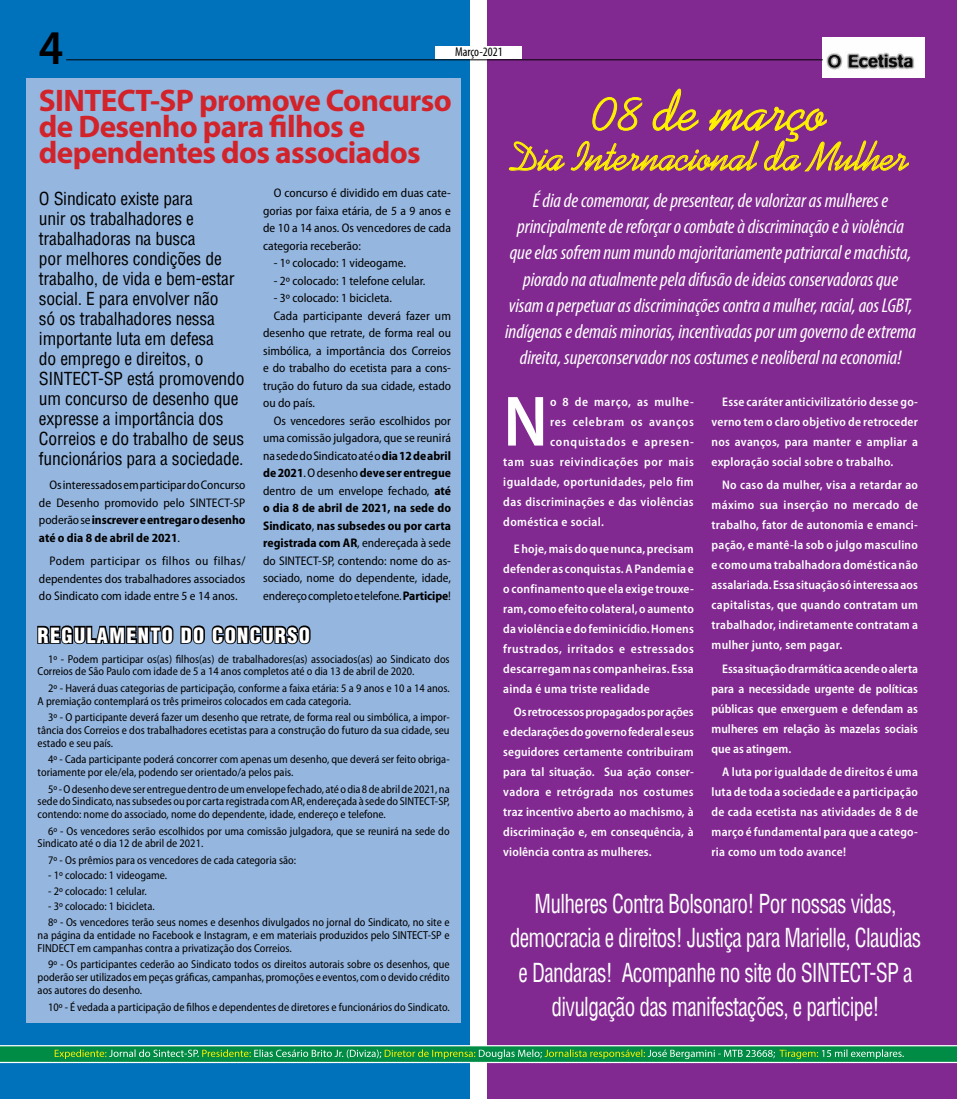
<style>
.page{position:relative;width:957px;height:1099px;background:#fff}
.page>*{position:absolute;margin:0;border:0;box-sizing:border-box;transform-origin:0 0}
.t1{font:600 semi-condensed 71.88px "Myriad Pro";color:#fff}
.t2{font:56.25px "Kaufmann BT";color:#fff200}
.t3{font:600 48.62px "Myriad Pro";color:#000;scale:.94 1}
.t4{font:40px "Kaufmann BT";color:#fff200}
.t5{font:700 31.25px/26.2px "Myriad Pro";letter-spacing:-.02em;color:#d2232a}
.t6{font:25.5px/34.5px "Switzerland Condensed";letter-spacing:-.03em;color:#fff;text-align:center;scale:.83 1}
.t7{font:20.5px "Switzerland Cond Black";letter-spacing:.07em;color:#fff}
.t8{font:italic condensed 20px/26.2px "Myriad Pro";letter-spacing:-.005em;color:#fff;text-align:center}
.t9{font:17.5px/20px "Switzerland Condensed";letter-spacing:-.01em;color:#000}
.t10{font:condensed 12.88px "Myriad Pro";color:#000}
.t11{font:600 semi-condensed 12.5px/20px "Myriad Pro";letter-spacing:.02em;color:#fff;text-align:justify}
.t12{font:semi-condensed 12.5px/17.5px "Myriad Pro";color:#000;text-align:justify}
.t13{font:700 semi-condensed 12.5px "Myriad Pro";color:#000}
.t14{font:600 semi-condensed 12.5px "Myriad Pro";letter-spacing:.06em;color:#fff}
.t15{font:600 semi-condensed 12.5px "Myriad Pro";letter-spacing:.045em;color:#fff}
.t16{font:600 semi-condensed 12.5px "Myriad Pro";letter-spacing:.05em;color:#fff}
.t17{font:semi-condensed 11.5px/12.8px "Myriad Pro";color:#000}
.s1{font-weight:700}
.s2{font-weight:400}
</style>
<div class="page">
<div style="left:0;top:0;width:469px;height:1098px;background:#0072bc"></div>
<div style="left:27px;top:78px;width:434px;height:944px;background:#95b6df"></div>
<div style="left:487px;top:0;width:470px;height:1098px;background:#812990"></div>
<img style="left:823px;top:37px;width:101px;height:41px">
<div style="left:435px;top:46px;width:87px;height:13px;background:#fff"></div>
<hr style="left:66px;top:59px;width:757px;height:1px;background:#000">
<svg style="left:0;top:1045px;width:957px;height:18px;background:#3ba565"></svg>
<svg style="left:37px;top:625px;width:274px;height:20px"></svg>
<svg style="left:509px;top:88px;width:400px;height:84px"></svg>
<h3 class="t3" style="left:39px;top:17px;width:28px">4</h3>
<p class="t10" style="left:455px;top:44px;width:49px">Março-2021</p>
<h3 class="t5" style="left:39px;top:86px;width:414px">SINTECT-SP promove Concurso de Desenho para filhos e dependentes dos associados</h3>
<p class="t9" style="left:39px;top:188px;width:207px">O Sindicato existe para<br>unir os trabalhadores e trabalhadoras na busca<br>por melhores condições de trabalho, de vida e bem-estar social. E para envolver não<br>só os trabalhadores nessa importante luta em defesa<br>do emprego e direitos, o<br>SINTECT-SP está promovendo um concurso de desenho que expresse a importância dos<br>Correios e do trabalho de seus funcionários para a sociedade.</p>
<p class="t12" style="left:39px;top:476px;width:208px;text-indent:11px">Os interessados em participar do Concurso de Desenho promovido pelo SINTECT-SP poderão se <span class="s1">inscrever e entregar o desenho até o dia 8 de abril de 2021</span>.</p>
<p class="t12" style="left:39px;top:552px;width:208px;text-indent:11px">Podem participar os filhos ou filhas/ dependentes dos trabalhadores associados do Sindicato com idade entre 5 e 14 anos.</p>
<p class="t12" style="left:263px;top:185px;width:189px;text-indent:11px">O concurso é dividido em duas cate&shy;gorias por faixa etária, de 5 a 9 anos e de 10 a 14 anos. Os vencedores de cada categoria receberão:</p>
<p class="t12" style="left:274px;top:255px;width:134px">- 1º colocado: 1 videogame.</p>
<p class="t12" style="left:274px;top:272px;width:153px">- 2º colocado: 1 telefone celular.</p>
<p class="t12" style="left:274px;top:290px;width:120px">- 3º colocado: 1 bicicleta.</p>
<p class="t12" style="left:274px;top:307px;width:179px">Cada participante deverá fazer um</p>
<p class="t12" style="left:263px;top:325px;width:189px">desenho que retrate, de forma real ou</p>
<p class="t12" style="left:263px;top:342px;width:189px">simbólica, a importância dos Correios</p>
<p class="t12" style="left:263px;top:360px;width:189px">e do trabalho do ecetista para a cons-</p>
<p class="t12" style="left:263px;top:377px;width:189px">trução do futuro da sua cidade, estado</p>
<p class="t12" style="left:263px;top:395px;width:53px">ou do país.</p>
<p class="t12" style="left:274px;top:412px;width:179px">Os vencedores serão escolhidos por</p>
<p class="t12" style="left:263px;top:430px;width:189px">uma comissão julgadora, que se reunirá</p>
<p class="t12" style="left:263px;top:447px;width:189px">na sede do Sindicato até o <span class="s1">dia 12 de abril</span></p>
<p class="t13" style="left:263px;top:466px;width:189px">de 2021<span class="s2">. O desenho</span> deve ser entregue</p>
<p class="t12" style="left:263px;top:482px;width:189px">dentro de um envelope fechado, <span class="s1">até</span></p>
<p class="t13" style="left:263px;top:501px;width:189px">o dia 8 de abril de 2021, na sede do</p>
<p class="t13" style="left:263px;top:518px;width:189px">Sindicato<span class="s2">,</span> nas subsedes ou por carta</p>
<p class="t12" style="left:263px;top:535px;width:189px"><span class="s1">registrada com AR</span>, endereçada à sede</p>
<p class="t12" style="left:263px;top:552px;width:189px">do SINTECT-SP, contendo: nome do as-</p>
<p class="t12" style="left:263px;top:570px;width:189px">sociado, nome do dependente, idade,</p>
<p class="t12" style="left:263px;top:587px;width:189px">endereço completo e telefone. <span class="s1">Participe</span>!</p>
<h3 class="t7" style="left:38px;top:622px;width:274px">REGULAMENTO DO CONCURSO</h3>
<p class="t17" style="left:38px;top:652px;width:413px;text-indent:11px">1º - Podem participar os(as) filhos(as) de trabalhadores(as) associados(as) ao Sindicato dos<br>Correios de São Paulo com idade de 5 a 14 anos completos até o dia 13 de abril de 2020.</p>
<p class="t17" style="left:38px;top:682px;width:413px;text-indent:11px">2º - Haverá duas categorias de participação, conforme a faixa etária: 5 a 9 anos e 10 a 14 anos.<br>A premiação contemplará os três primeiros colocados em cada categoria.</p>
<p class="t17" style="left:38px;top:711px;width:413px;text-align:justify;text-indent:11px">3º - O participante deverá fazer um desenho que retrate, de forma real ou simbólica, a impor&shy;tância dos Correios e dos trabalhadores ecetistas para a construção do futuro da sua cidade, seu estado e seu país.</p>
<p class="t17" style="left:38px;top:753px;width:413px;text-indent:11px">4º - Cada participante poderá concorrer com apenas um desenho, que deverá ser feito obriga&shy;toriamente por ele/ela, podendo ser orientado/a pelos pais.</p>
<p class="t17" style="left:38px;top:782px;width:413px;text-align:justify;text-indent:11px">5º - O desenho deve ser entregue dentro de um envelope fechado, até o dia 8 de abril de 2021, na sede do Sindicato, nas subsedes ou por carta registrada com AR, endereçada à sede do SINTECT-SP, contendo: nome do associado, nome do dependente, idade, endereço e telefone.</p>
<p class="t17" style="left:38px;top:824px;width:413px;text-indent:11px">6º - Os vencedores serão escolhidos por uma comissão julgadora, que se reunirá na sede do<br>Sindicato até o dia 12 de abril de 2021.</p>
<p class="t17" style="left:48px;top:853px;width:249px">7º - Os prêmios para os vencedores de cada categoria são:</p>
<p class="t17" style="left:48px;top:869px;width:120px">- 1º colocado: 1 videogame.</p>
<p class="t17" style="left:48px;top:884px;width:100px">- 2º colocado: 1 celular.</p>
<p class="t17" style="left:48px;top:898px;width:403px;line-height:16.5px">- 3º colocado: 1 bicicleta.<br>8º - Os vencedores terão seus nomes e desenhos divulgados no jornal do Sindicato, no site e</p>
<p class="t17" style="left:38px;top:929px;width:413px">na página da entidade no Facebook e Instagram, e em materiais produzidos pelo SINTECT-SP e<br>FINDECT em campanhas contra a privatização dos Correios.</p>
<p class="t17" style="left:38px;top:958px;width:413px;text-align:justify;text-indent:11px">9º - Os participantes cederão ao Sindicato todos os direitos autorais sobre os desenhos, que poderão ser utilizados em peças gráficas, campanhas, promoções e eventos, com o devido crédito aos autores do desenho.</p>
<p class="t17" style="left:48px;top:1000px;width:403px">10º - É vedada a participação de filhos e dependentes de diretores e funcionários do Sindicato.</p>
<h2 class="t2" style="left:593px;top:79px;width:237px">08 de março</h2>
<h3 class="t4" style="left:511px;top:134px;width:400px">Dia Internacional da Mulher</h3>
<p class="t8" style="left:505px;top:187px;width:412px">É dia de comemorar, de presentear, de valorizar as mulheres e principalmente de reforçar o combate à discriminação e à violência que elas sofrem num mundo majoritariamente patriarcal e machista, piorado na atualmente pela difusão de ideias conservadoras que visam a perpetuar as discriminações contra a mulher, racial, aos LGBT, indígenas e demais minorias, incentivadas por um governo de extrema direita, superconservador nos costumes e neoliberal na economia!</p>
<h1 class="t1" style="left:503px;top:382px;width:46px">N</h1>
<p class="t16" style="left:550px;top:394px;width:145px">o 8 de março, as mulhe-</p>
<p class="t11" style="left:711px;top:391px;width:208px;text-indent:11px">Esse caráter anticivilizatório desse go&shy;verno tem o claro objetivo de retroceder nos avanços, para manter e ampliar a exploração social sobre o trabalho.</p>
<p class="t11" style="left:711px;top:475px;width:208px;text-indent:11px">No caso da mulher, visa a retardar ao máximo sua inserção no mercado de trabalho, fator de autonomia e emanci&shy;pação, e mantê-la sob o julgo masculino e como uma trabalhadora doméstica não assalariada. Essa situação só interessa aos capitalistas, que quando contratam um trabalhador, indiretamente contratam a mulher junto, sem pagar.</p>
<p class="t11" style="left:711px;top:658px;width:208px;text-indent:11px">Essa situação drarmática acende o alerta para a necessidade urgente de políticas públicas que enxerguem e defendam as mulheres em relação às mazelas sociais que as atingem.</p>
<p class="t11" style="left:711px;top:762px;width:208px;text-indent:11px">A luta por igualdade de direitos é uma luta de toda a sociedade e a participação de cada ecetista nas atividades de 8 de março é fundamental para que a catego&shy;ria como um todo avance!</p>
<p class="t14" style="left:550px;top:414px;width:145px">res celebram os avanços</p>
<p class="t14" style="left:550px;top:434px;width:145px">conquistados e apresen-</p>
<p class="t15" style="left:503px;top:454px;width:192px">tam suas reivindicações por mais</p>
<p class="t11" style="left:503px;top:471px;width:192px">igualdade, oportunidades, pelo fim</p>
<p class="t11" style="left:503px;top:491px;width:192px">das discriminações e das violências</p>
<p class="t11" style="left:503px;top:511px;width:102px">doméstica e social.</p>
<p class="t11" style="left:503px;top:538px;width:192px;text-indent:11px">E hoje, mais do que nunca, precisam defender as conquistas. A Pandemia e o confinamento que ela exige trouxe&shy;ram, como efeito colateral, o aumento da violência e do feminicídio. Homens frustrados, irritados e estressados descarregam nas companheiras. Essa ainda é uma triste realidade</p>
<p class="t11" style="left:503px;top:702px;width:192px;text-indent:11px">Os retrocessos propagados por ações e declarações do governo federal e seus seguidores certamente contribuiram para tal situação. Sua ação conser&shy;vadora e retrógrada nos costumes traz incentivo aberto ao machismo, à discriminação e, em consequência, à violência contra as mulheres.</p>
<h3 class="t6" style="left:510px;top:885px;width:497px">Mulheres Contra Bolsonaro! Por nossas vidas, democracia e direitos! Justiça para Marielle, Claudias e Dandaras! Acompanhe no site do SINTECT-SP a divulgação das manifestações, e participe!</h3>
</div>
